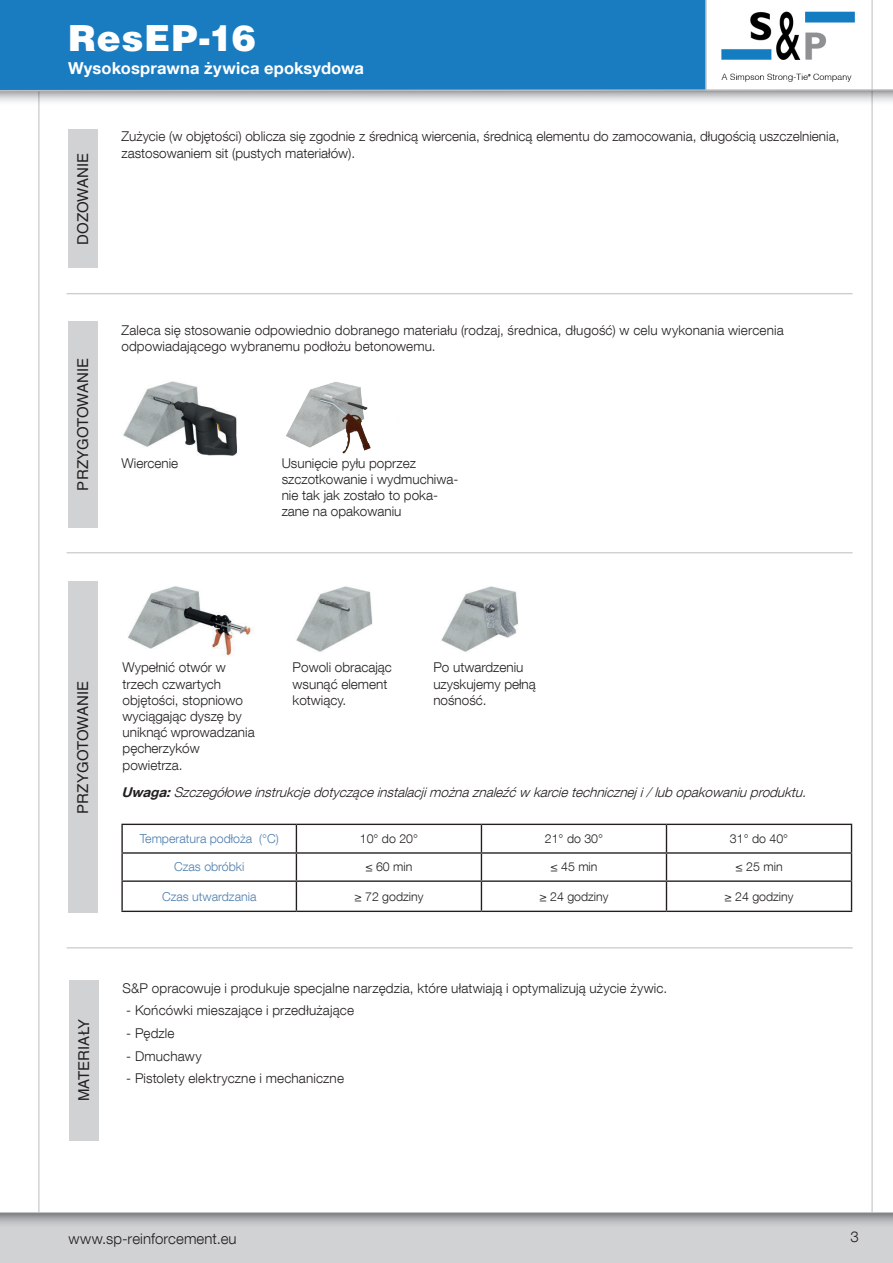
<style>
.page{position:relative;width:893px;height:1263px;background:#fff}
.page>*{position:absolute;margin:0;border:0;box-sizing:border-box;transform-origin:0 0}
.t1{font:900 36px "Helvetica LT Std";letter-spacing:.02em;color:#fff}
.t2{font:700 16.5px "Helvetica Neue LT Com";letter-spacing:.01em;color:#fff}
.t3{font:15px "Helvetica LT Std";letter-spacing:.01em;color:#231f20}
.t4{font:300 15px "Helvetica Neue LT Com";letter-spacing:.01em;color:#231f20}
.t5{font:300 13.5px/16.2px "Helvetica Neue LT Com";color:#231f20}
.t6{font:italic 300 13.5px "Helvetica Neue LT Com";color:#231f20}
.t7{font:300 12.3px "Helvetica Neue LT Com";color:#231f20}
.t8{font:300 12.3px "Helvetica Neue LT Com";color:#4d7dad}
.s1{font-weight:700}
</style>
<div class="page">
<hr style="left:872px;top:0;width:1px;height:1263px;background:#bcbdc0">
<hr style="left:39px;top:0;width:1px;height:1263px;background:#bcbdc0">
<div style="left:0;top:1212px;width:893px;height:51px;background:#d1d2d4"></div>
<svg style="left:0;top:1213px;width:893px;height:11px"></svg>
<hr style="left:0;top:1212px;width:893px;height:1px;background:#bcbdc0">
<img style="left:721px;top:11px;width:134px;height:71px">
<div style="left:0;top:0;width:706px;height:91px;background:#197bc0"></div>
<hr style="left:705px;top:0;width:2px;height:91px;background:#bcbdc0">
<svg style="left:0;top:92px;width:893px;height:14px"></svg>
<svg style="left:0;top:88px;width:893px;height:4px"></svg>
<div style="left:68px;top:130px;width:30px;height:138px;background:#d1d2d4"></div>
<hr style="left:67px;top:293px;width:786px;height:1px;background:#bcbdc0">
<div style="left:68px;top:321px;width:30px;height:206px;background:#d1d2d4"></div>
<hr style="left:67px;top:947px;width:786px;height:1px;background:#bcbdc0">
<hr style="left:67px;top:552px;width:786px;height:1px;background:#bcbdc0">
<img style="left:123px;top:381px;width:115px;height:75px">
<img style="left:286px;top:382px;width:85px;height:72px">
<img style="left:128px;top:586px;width:125px;height:70px">
<img style="left:296px;top:586px;width:77px;height:66px">
<img style="left:441px;top:586px;width:77px;height:66px">
<div style="left:68px;top:581px;width:30px;height:332px;background:#d1d2d4"></div>
<hr style="left:296px;top:824px;width:185px;height:1px;background:#231f20">
<hr style="left:481px;top:824px;width:185px;height:1px;background:#231f20">
<hr style="left:666px;top:824px;width:186px;height:1px;background:#231f20">
<hr style="left:296px;top:852px;width:185px;height:2px;background:#231f20">
<hr style="left:481px;top:852px;width:185px;height:2px;background:#231f20">
<hr style="left:666px;top:852px;width:186px;height:2px;background:#231f20">
<hr style="left:296px;top:880px;width:185px;height:2px;background:#231f20">
<hr style="left:481px;top:880px;width:185px;height:2px;background:#231f20">
<svg style="left:481px;top:825px;width:1px;height:86px"></svg>
<hr style="left:666px;top:880px;width:186px;height:2px;background:#231f20">
<svg style="left:666px;top:825px;width:1px;height:86px"></svg>
<svg style="left:851px;top:825px;width:1px;height:86px"></svg>
<hr style="left:296px;top:911px;width:185px;height:1px;background:#231f20">
<hr style="left:481px;top:911px;width:185px;height:1px;background:#231f20">
<hr style="left:666px;top:911px;width:186px;height:1px;background:#231f20">
<hr style="left:121px;top:824px;width:175px;height:1px;background:#231f20">
<hr style="left:121px;top:825px;width:2px;height:27px;background:#231f20">
<hr style="left:121px;top:852px;width:175px;height:2px;background:#231f20">
<hr style="left:121px;top:854px;width:2px;height:26px;background:#231f20">
<hr style="left:121px;top:880px;width:175px;height:2px;background:#231f20">
<hr style="left:121px;top:882px;width:2px;height:29px;background:#231f20">
<svg style="left:296px;top:825px;width:1px;height:86px"></svg>
<hr style="left:121px;top:911px;width:175px;height:1px;background:#231f20">
<div style="left:69px;top:980px;width:30px;height:160px;background:#d1d2d4"></div>
<h1 class="t1" style="left:68px;top:15px;width:189px">ResEP-16</h1>
<p class="t2" style="left:68px;top:58px;width:298px">Wysokosprawna żywica epoksydowa</p>
<p class="t3" style="left:74px;top:245px;width:94px;rotate:-90deg">DOZOWANIE</p>
<p class="t3" style="left:74px;top:490px;width:134px;rotate:-90deg">PRZYGOTOWANIE</p>
<p class="t5" style="left:121px;top:128px;width:719px">Zużycie (w objętości) oblicza się zgodnie z średnicą wiercenia, średnicą elementu do zamocowania, długością uszczelnienia, zastosowaniem sit (pustych materiałów).</p>
<p class="t5" style="left:121px;top:322px;width:664px">Zaleca się stosowanie odpowiednio dobranego materiału (rodzaj, średnica, długość) w celu wykonania wiercenia odpowiadającego wybranemu podłożu betonowemu.</p>
<p class="t5" style="left:121px;top:454px;width:58px">Wiercenie</p>
<p class="t5" style="left:282px;top:454px;width:178px">Usunięcie pyłu poprzez szczotkowanie i wydmuchiwa&shy;nie tak jak zostało to poka&shy;zane na opakowaniu</p>
<p class="t3" style="left:74px;top:814px;width:134px;rotate:-90deg">PRZYGOTOWANIE</p>
<p class="t3" style="left:75px;top:1101px;width:84px;rotate:-90deg">MATERIAŁY</p>
<p class="t5" style="left:123px;top:659px;width:134px">Wypełnić otwór w trzech czwartych objętości, stopniowo wyciągając dyszę by uniknąć wprowadzania pęcherzyków powietrza.</p>
<p class="t5" style="left:293px;top:659px;width:101px">Powoli obracając wsunąć element kotwiący.</p>
<p class="t5" style="left:433px;top:659px;width:104px">Po utwardzeniu uzyskujemy pełną nośność.</p>
<p class="t6" style="left:121px;top:784px;width:690px"><span class="s1">Uwaga:</span>Szczegółoweinstrukcjedotycząceinstalacjimożnaznaleźćw karcietechnicznej i/lubopakowaniuproduktu.</p>
<p class="t8" style="left:140px;top:831px;width:140px">Temperatura podłoża (°C)</p>
<p class="t7" style="left:360px;top:831px;width:60px">10° do 20°</p>
<p class="t7" style="left:545px;top:831px;width:60px">21° do 30°</p>
<p class="t7" style="left:730px;top:831px;width:60px">31° do 40°</p>
<p class="t8" style="left:174px;top:859px;width:72px">Czas obróbki</p>
<p class="t7" style="left:365px;top:859px;width:49px">≤ 60 min</p>
<p class="t7" style="left:550px;top:859px;width:49px">≤ 45 min</p>
<p class="t7" style="left:735px;top:859px;width:49px">≤ 25 min</p>
<p class="t8" style="left:162px;top:889px;width:96px">Czas utwardzania</p>
<p class="t7" style="left:354px;top:889px;width:71px">≥ 72 godziny</p>
<p class="t7" style="left:539px;top:889px;width:71px">≥ 24 godziny</p>
<p class="t7" style="left:724px;top:889px;width:71px">≥ 24 godziny</p>
<p class="t5" style="left:123px;top:980px;width:546px">S&amp;P opracowuje i produkuje specjalne narzędzia, które ułatwiają i optymalizują użycie żywic.</p>
<p class="t5" style="left:126px;top:1002px;width:229px">- Końcówki mieszające i przedłużające</p>
<p class="t5" style="left:126px;top:1025px;width:50px">- Pędzle</p>
<p class="t5" style="left:126px;top:1047px;width:77px">- Dmuchawy</p>
<p class="t5" style="left:126px;top:1070px;width:219px">- Pistolety elektryczne i mechaniczne</p>
<p class="t4" style="left:68px;top:1229px;width:170px">www.sp-reinforcement.eu</p>
<p class="t4" style="left:850px;top:1228px;width:10px">3</p>
</div>
